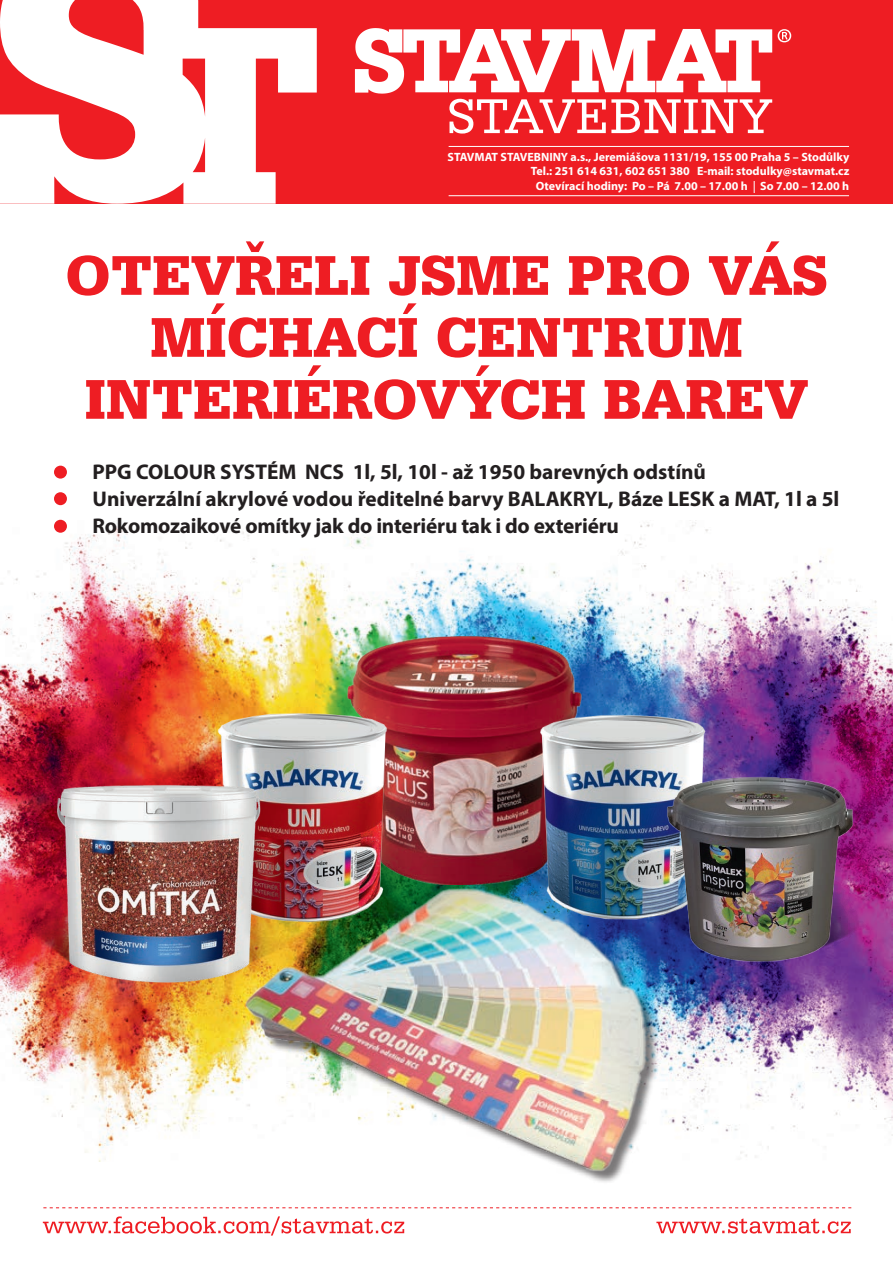
<style>
.page{position:relative;width:893px;height:1263px;background:#fff}
.page>*{position:absolute;margin:0;border:0;box-sizing:border-box;transform-origin:0 0}
.t1{font:900 58.8px/61.9px "Serifa TL";color:#ee1d23;text-align:center}
.t2{font:700 21.3px/27px "Myriad Pro";color:#231f20}
.t3{font:700 12px/14.4px "Myriad Pro";color:#fff;text-align:right}
.s1{font-weight:600;font-style:italic}
</style>
<div class="page">
<img style="left:0;top:520px;width:893px;height:641px">
<img style="left:341px;top:637px;width:247px;height:231px">
<img style="left:415px;top:784px;width:37px;height:84px">
<img style="left:192px;top:709px;width:223px;height:159px">
<img style="left:453px;top:777px;width:62px;height:91px">
<img style="left:515px;top:710px;width:218px;height:158px">
<img style="left:597px;top:826px;width:61px;height:65px">
<img style="left:726px;top:834px;width:167px;height:144px">
<img style="left:0;top:850px;width:23px;height:143px">
<img style="left:218px;top:868px;width:433px;height:314px">
<img style="left:658px;top:757px;width:202px;height:215px">
<img style="left:23px;top:756px;width:277px;height:262px">
<div style="left:0;top:0;width:893px;height:203px;background:#ee1d23"></div>
<svg style="left:0;top:0;width:317px;height:204px;fill:#fff"></svg>
<svg style="left:778px;top:29px;width:13px;height:13px"></svg>
<svg style="left:355px;top:28px;width:417px;height:106px"></svg>
<svg style="left:43px;top:1216px;width:361px;height:19px"></svg>
<svg style="left:656px;top:1218px;width:195px;height:15px"></svg>
<svg style="left:43px;top:1207px;width:808px;height:1px"></svg>
<div style="left:54px;top:466px;width:13px;height:13px;background:#ee1d23;border-radius:50%"></div>
<div style="left:54px;top:492px;width:13px;height:13px;background:#ee1d23;border-radius:50%"></div>
<div style="left:54px;top:520px;width:13px;height:13px;background:#ee1d23;border-radius:50%"></div>
<hr style="left:449px;top:146px;width:400px;height:1px;background:#fff">
<hr style="left:449px;top:195px;width:400px;height:1px;background:#fff">
<p class="t3" style="left:448px;top:149px;width:403px">STAVMAT STAVEBNINY a.s., Jeremiášova 1131/19, 155 00 Praha 5 – Stodůlky<br>Tel.: 251 614 631, 602 651 380 E-mail: stodulky@stavmat.cz<br>Otevírací hodiny: Po – Pá 7.00 – 17.00 h <span class="s1">|</span> So 7.00 – 12.00 h</p>
<h1 class="t1" style="left:65px;top:243px;width:764px">OTEVŘELI JSME PRO VÁS<br>MÍCHACÍ CENTRUM<br>INTERIÉROVÝCH BAREV</h1>
<p class="t2" style="left:92px;top:458px;width:748px">PPG COLOUR SYSTÉM NCS 1l, 5l, 10l - až 1950 barevných odstínů<br>Univerzální akrylové vodou ředitelné barvy BALAKRYL, Báze LESK a MAT, 1l a 5l<br>Rokomozaikové omítky jak do interiéru tak i do exteriéru</p>
</div>
